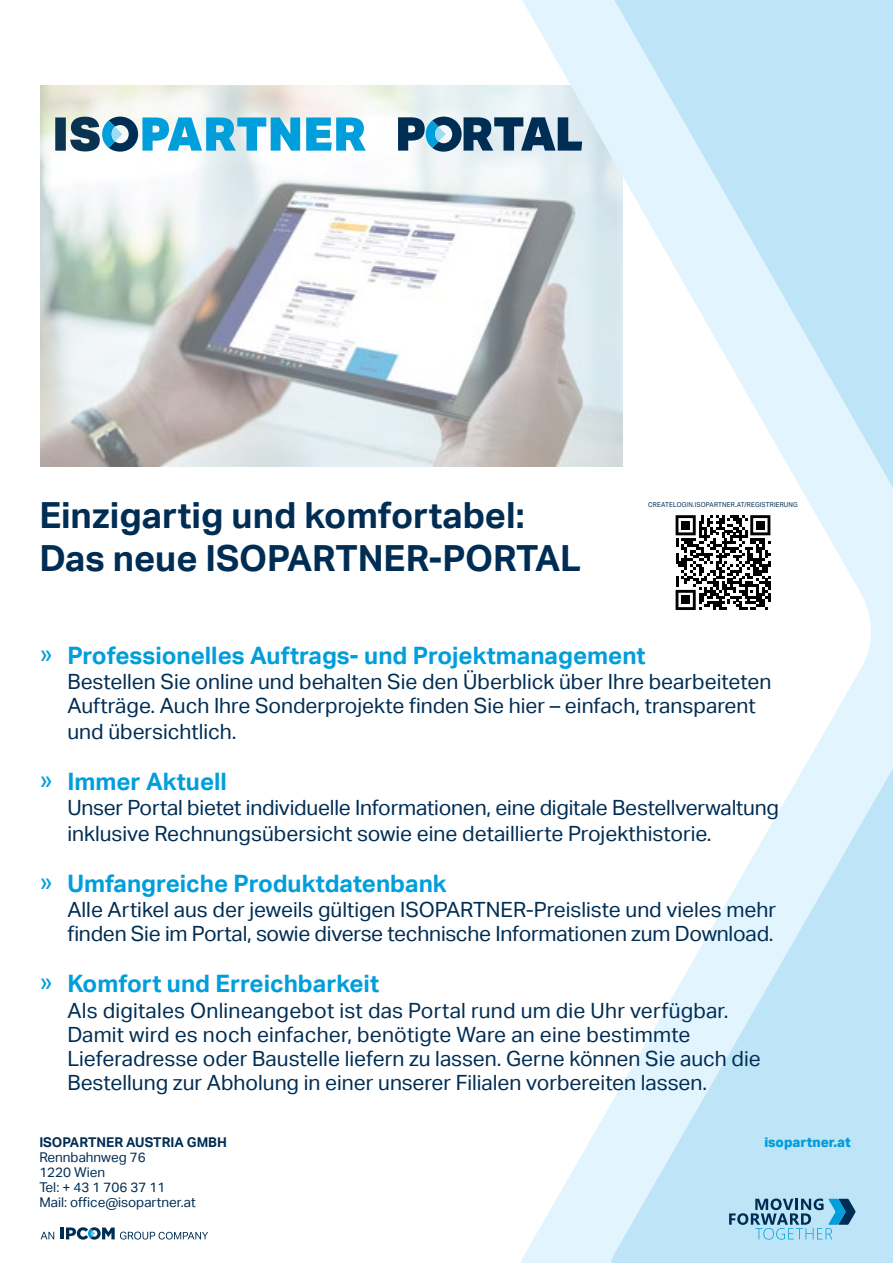
<style>
.page{position:relative;width:893px;height:1263px;background:#fff}
.page>*{position:absolute;margin:0;border:0;box-sizing:border-box;transform-origin:0 0}
.t1{font:700 36px/43.2px "Aktiv Grotesk";color:#002d54}
.t2{font:700 24px "Aktiv Grotesk";color:#009edb}
.t3{font:21px/24px "Aktiv Grotesk";color:#002d54}
.t4{font:13.5px/15px "Aktiv Grotesk";color:#002d54}
.t5{font:700 13.5px "Aktiv Grotesk";color:#002d54}
.t6{font:800 13.5px "Aktiv Grotesk";color:#009edb}
.t7{font:6.75px "Aktiv Grotesk";letter-spacing:.025em;color:#002d54;scale:.95 1}
</style>
<div class="page">
<img style="left:41px;top:85px;width:462px;height:382px">
<svg style="left:503px;top:0;width:105px;height:1263px"></svg>
<svg style="left:608px;top:0;width:285px;height:1263px"></svg>
<svg style="left:41px;top:1232px;width:13px;height:7px"></svg>
<svg style="left:61px;top:1227px;width:147px;height:12px"></svg>
<svg style="left:729px;top:1198px;width:127px;height:41px;background:#85b6d1"></svg>
<svg style="left:676px;top:515px;width:94px;height:95px"></svg>
<div style="left:681px;top:521px;width:9px;height:8px;background:#000"></div>
<div style="left:756px;top:521px;width:9px;height:8px;background:#000"></div>
<div style="left:681px;top:596px;width:9px;height:8px;background:#000"></div>
<svg style="left:55px;top:117px;width:311px;height:35px"></svg>
<svg style="left:398px;top:117px;width:184px;height:35px;background:#5d809a"></svg>
<h1 class="t1" style="left:39px;top:494px;width:543px">Einzigartig und komfortabel:<br>Das neue ISOPARTNER-PORTAL</h1>
<p class="t7" style="left:648px;top:500px;width:159px">CREATELOGIN.ISOPARTNER.AT/REGISTRIERUNG</p>
<p class="t2" style="left:67px;top:642px;width:580px">Professionelles Auftrags- und Projektmanagement</p>
<p class="t3" style="left:67px;top:670px;width:705px;line-height:24.8px">Bestellen Sie online und behalten Sie den Überblick über Ihre bearbeiteten<br>Aufträge. Auch Ihre Sonderprojekte finden Sie hier – einfach, transparent und übersichtlich.</p>
<p class="t2" style="left:67px;top:768px;width:161px">Immer Aktuell</p>
<p class="t3" style="left:67px;top:795px;width:713px;line-height:25.5px">Unser Portal bietet individuelle Informationen, eine digitale Bestellverwaltung inklusive Rechnungsübersicht sowie eine detaillierte Projekthistorie.</p>
<p class="t2" style="left:67px;top:870px;width:381px">Umfangreiche Produktdatenbank</p>
<p class="t3" style="left:67px;top:898px;width:710px">Alle Artikel aus der jeweils gültigen ISOPARTNER-Preisliste und vieles mehr finden Sie im Portal, sowie diverse technische Informationen zum Download.</p>
<p class="t2" style="left:67px;top:970px;width:313px">Komfort und Erreichbarkeit</p>
<p class="t3" style="left:67px;top:999px;width:695px">Als digitales Onlineangebot ist das Portal rund um die Uhr verfügbar.<br>Damit wird es noch einfacher, benötigte Ware an eine bestimmte Lieferadresse oder Baustelle liefern zu lassen. Gerne können Sie auch die Bestellung zur Abholung in einer unserer Filialen vorbereiten lassen.</p>
<p class="t5" style="left:39px;top:1135px;width:189px">ISOPARTNER AUSTRIA GMBH</p>
<p class="t4" style="left:39px;top:1150px;width:158px">Rennbahnweg 76<br>1220 Wien<br>Tel: + 43 1 706 37 11<br>Mail: office@isopartner.at</p>
<p class="t6" style="left:764px;top:1135px;width:88px">isopartner.at</p>
</div>
